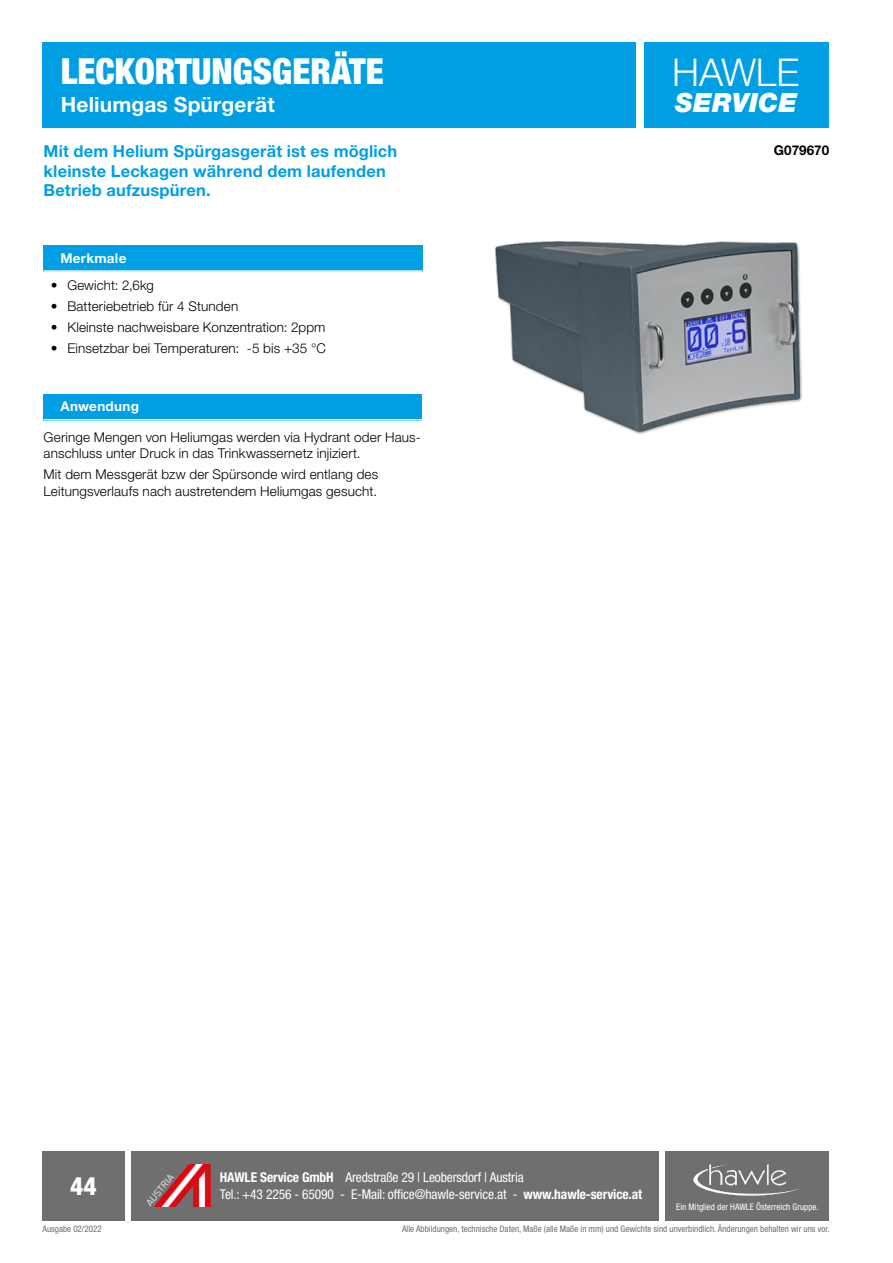
<style>
.page{position:relative;width:893px;height:1263px;background:#fff}
.page>*{position:absolute;margin:0;border:0;box-sizing:border-box;transform-origin:0 0}
.t1{font:300 38.4px "Helvetica Neue LT Pro";letter-spacing:-.005em;color:#fff}
.t2{font:900 condensed 36px "Helvetica Neue LT Pro";color:#fff}
.t3{font:italic 900 26.55px "Helvetica Neue LT Pro";letter-spacing:.005em;color:#fff}
.t4{font:800 condensed 25.5px "Helvetica Neue LT Pro";color:#fff}
.t5{font:700 21px "Helvetica Neue LT Pro";letter-spacing:.005em;color:#fff}
.t6{font:700 16.5px/19.5px "Helvetica Neue LT Pro";letter-spacing:.01em;color:#009fe3}
.t7{font:300 13.5px/16.5px "Helvetica Neue LT Pro";letter-spacing:.01em;color:#000}
.t8{font:condensed 13.5px/16.2px "Helvetica Neue LT Pro";letter-spacing:-.01em;color:#fff}
.t9{font:700 13.5px "Helvetica Neue LT Pro";letter-spacing:.02em;color:#fff}
.t10{font:700 13.5px "Helvetica Neue LT Pro";color:#000}
.t11{font:condensed 9px "Helvetica Neue LT Pro";color:#706f6f}
.t12{font:condensed 9px "Helvetica Neue LT Pro";color:#fff}
.s1{font-weight:700}
</style>
<div class="page">
<div style="left:43px;top:43px;width:593px;height:85px;background:#009fe3"></div>
<div style="left:131px;top:1151px;width:528px;height:69px;background:#706f6f"></div>
<img style="left:147px;top:1164px;width:64px;height:42px">
<div style="left:644px;top:43px;width:185px;height:85px;background:#009fe3"></div>
<div style="left:665px;top:1151px;width:164px;height:69px;background:#706f6f"></div>
<img style="left:693px;top:1164px;width:106px;height:32px">
<div style="left:43px;top:1151px;width:82px;height:69px;background:#706f6f"></div>
<div style="left:44px;top:394px;width:378px;height:26px;background:#009fe3"></div>
<hr style="left:44px;top:419px;width:378px;height:1px;background:#fff">
<img style="left:495px;top:241px;width:307px;height:193px">
<div style="left:43px;top:246px;width:379px;height:26px;background:#009fe3"></div>
<hr style="left:43px;top:270px;width:379px;height:2px;background:#fff">
<h2 class="t2" style="left:61px;top:49px;width:324px">LECKORTUNGSGERÄTE</h2>
<h3 class="t5" style="left:61px;top:91px;width:215px">Heliumgas Spürgerät</h3>
<p class="t6" style="left:44px;top:141px;width:355px">Mit dem Helium Spürgasgerät ist es möglich kleinste Leckagen während dem laufenden<br>Betrieb aufzuspüren.</p>
<p class="t9" style="left:60px;top:250px;width:68px">Merkmale</p>
<p class="t7" style="left:51px;top:277px;width:104px">• Gewicht: 2,6kg</p>
<p class="t7" style="left:51px;top:298px;width:189px">• Batteriebetrieb für 4 Stunden</p>
<p class="t7" style="left:51px;top:319px;width:276px">• Kleinste nachweisbare Konzentration: 2ppm</p>
<p class="t7" style="left:51px;top:339px;width:276px">• Einsetzbar bei Temperaturen: -5 bis +35 °C</p>
<p class="t9" style="left:61px;top:398px;width:80px">Anwendung</p>
<p class="t7" style="left:44px;top:428px;width:379px">Geringe Mengen von Heliumgas werden via Hydrant oder Haus&shy;anschluss unter Druck in das Trinkwassernetz injiziert.</p>
<p class="t7" style="left:44px;top:466px;width:336px">Mit dem Messgerät bzw der Spürsonde wird entlang des<br>Leitungsverlaufs nach austretendem Heliumgas gesucht.</p>
<h1 class="t1" style="left:672px;top:49px;width:128px">HAWLE</h1>
<h3 class="t3" style="left:675px;top:86px;width:123px">SERVICE</h3>
<p class="t10" style="left:774px;top:142px;width:57px">G079670</p>
<h3 class="t4" style="left:70px;top:1170px;width:28px">44</h3>
<p class="t8" style="left:220px;top:1169px;width:424px"><span class="s1">HAWLE Service GmbH</span> Aredstraße 29 | Leobersdorf | Austria<br>Tel.: +43 2256 - 65090 - E-Mail: office@hawle-service.at - <span class="s1">www.hawle-service.at</span></p>
<p class="t12" style="left:676px;top:1201px;width:144px">Ein Mitglied der HAWLE Österreich Gruppe.</p>
<p class="t11" style="left:43px;top:1224px;width:61px">Ausgabe 02/2022</p>
<p class="t11" style="left:402px;top:1224px;width:429px">Alle Abbildungen, technische Daten, Maße (alle Maße in mm) und Gewichte sind unverbindlich. Änderungen behalten wir uns vor.</p>
</div>
